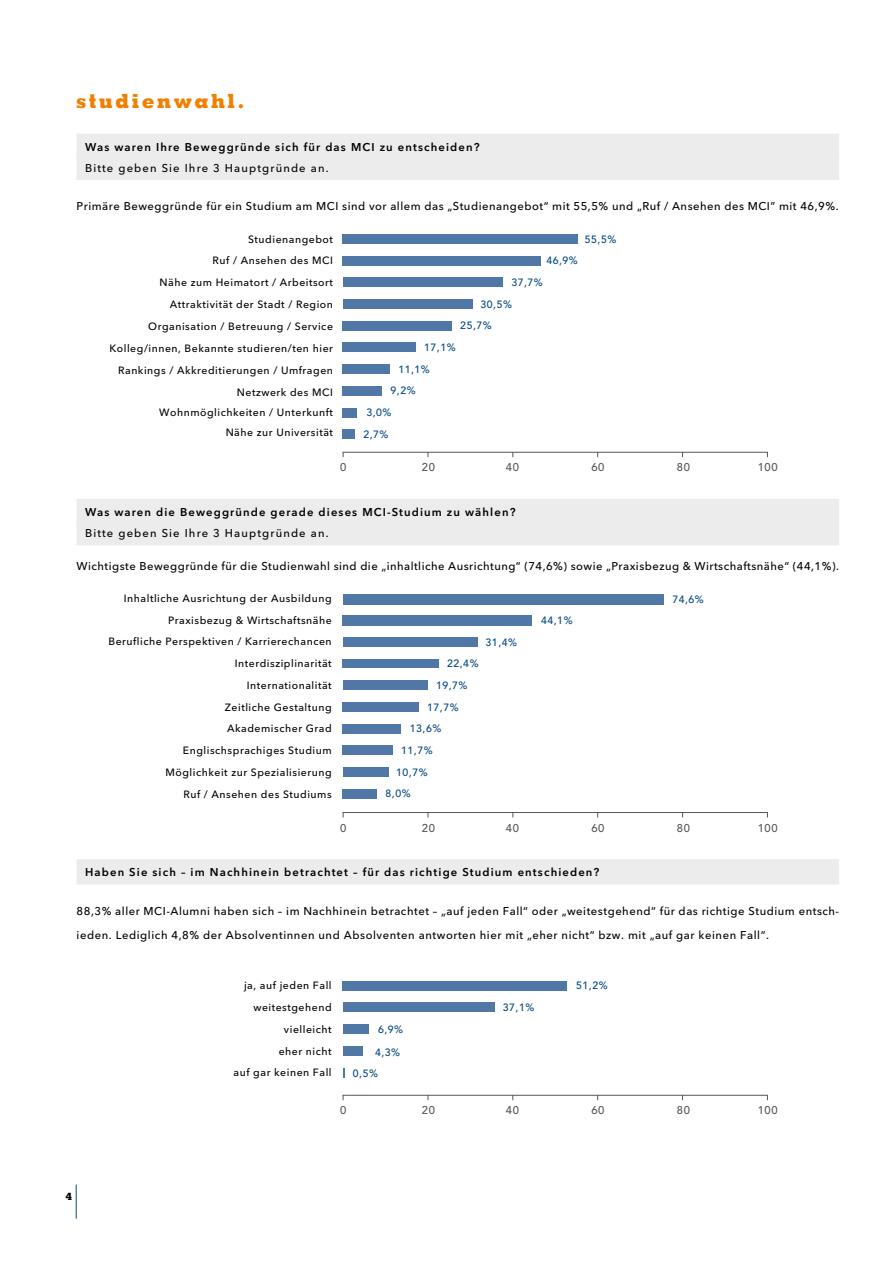
<style>
.page{position:relative;width:893px;height:1263px;background:#fff}
.page>*{position:absolute;margin:0;border:0;box-sizing:border-box;transform-origin:0 0}
.t1{font:800 19.5px "Memphis";letter-spacing:.125em;color:#f27f00}
.t2{font:500 11.25px/24px "Avenir Next LT Pro";letter-spacing:.05em;color:#000}
.t3{font:600 11.25px "Avenir Next LT Pro";letter-spacing:.1em;color:#000}
.t4{font:500 11.25px "Avenir Next LT Pro";letter-spacing:.1em;color:#000}
.t5{font:500 11.25px "Avenir";letter-spacing:.05em;color:#555756}
.t6{font:500 10.5px/21.9px "Avenir Next LT Pro";letter-spacing:.05em;color:#000;text-align:right}
.t7{font:500 10.5px/21.8px "Avenir";letter-spacing:.05em;color:#004782}
.t8{font:800 10.2px "Memphis";color:#000}
</style>
<div class="page">
<hr style="left:76px;top:1184px;width:1px;height:35px;background:#004782">
<hr style="left:343px;top:1095px;width:425px;height:1px;background:#555756">
<div style="left:342px;top:1046px;width:20px;height:9px;background:#5177a7"></div>
<div style="left:343px;top:1024px;width:26px;height:10px;background:#5177a7"></div>
<div style="left:343px;top:1003px;width:151px;height:9px;background:#5177a7"></div>
<div style="left:343px;top:981px;width:224px;height:9px;background:#5177a7"></div>
<div style="left:77px;top:859px;width:762px;height:26px;background:#ececec"></div>
<div style="left:77px;top:134px;width:762px;height:25px;background:#ececec"></div>
<div style="left:77px;top:155px;width:762px;height:25px;background:#ececec"></div>
<hr style="left:343px;top:812px;width:425px;height:1px;background:#555756">
<div style="left:77px;top:499px;width:762px;height:25px;background:#ececec"></div>
<div style="left:77px;top:520px;width:762px;height:25px;background:#ececec"></div>
<hr style="left:343px;top:452px;width:425px;height:1px;background:#555756">
<div style="left:343px;top:256px;width:198px;height:9px;background:#5177a7"></div>
<div style="left:343px;top:429px;width:12px;height:10px;background:#5177a7"></div>
<div style="left:343px;top:408px;width:14px;height:9px;background:#5177a7"></div>
<div style="left:343px;top:386px;width:39px;height:9px;background:#5177a7"></div>
<div style="left:343px;top:364px;width:47px;height:10px;background:#5177a7"></div>
<div style="left:343px;top:343px;width:73px;height:9px;background:#5177a7"></div>
<div style="left:343px;top:321px;width:109px;height:9px;background:#5177a7"></div>
<div style="left:343px;top:278px;width:160px;height:9px;background:#5177a7"></div>
<div style="left:343px;top:299px;width:129px;height:10px;background:#5177a7"></div>
<div style="left:342px;top:235px;width:236px;height:9px;background:#5177a7"></div>
<div style="left:343px;top:789px;width:34px;height:9px;background:#5177a7"></div>
<div style="left:343px;top:767px;width:46px;height:10px;background:#5177a7"></div>
<div style="left:343px;top:746px;width:50px;height:9px;background:#5177a7"></div>
<div style="left:343px;top:724px;width:58px;height:9px;background:#5177a7"></div>
<div style="left:343px;top:702px;width:76px;height:10px;background:#5177a7"></div>
<div style="left:343px;top:681px;width:84px;height:9px;background:#5177a7"></div>
<div style="left:343px;top:659px;width:96px;height:9px;background:#5177a7"></div>
<div style="left:343px;top:637px;width:135px;height:10px;background:#5177a7"></div>
<div style="left:343px;top:616px;width:189px;height:10px;background:#5177a7"></div>
<div style="left:343px;top:594px;width:320px;height:10px;background:#5177a7"></div>
<h1 class="t1" style="left:77px;top:88px;width:169px">studienwahl.</h1>
<p class="t3" style="left:85px;top:140px;width:396px">Was waren Ihre Beweggründe sich für das MCI zu entscheiden?</p>
<p class="t4" style="left:85px;top:161px;width:245px">Bitte geben Sie Ihre 3 Hauptgründe an.</p>
<p class="t2" style="left:77px;top:194px;width:764px">Primäre Beweggründe für ein Studium am MCI sind vor allem das „Studienangebot“ mit 55,5% und „Ruf / Ansehen des MCI” mit 46,9%.</p>
<p class="t6" style="left:109px;top:228px;width:225px">Studienangebot<br>Ruf / Ansehen des MCI<br>Nähe zum Heimatort / Arbeitsort<br>Attraktivität der Stadt / Region<br>Organisation / Betreuung / Service<br>Kolleg/innen, Bekannte studieren/ten hier<br>Rankings / Akkreditierungen / Umfragen<br>Netzwerk des MCI</p>
<p class="t6" style="left:159px;top:402px;width:175px;line-height:20px">Wohnmöglichkeiten / Unterkunft<br>Nähe zur Universität</p>
<p class="t7" style="left:585px;top:229px;width:33px">55,5%</p>
<p class="t7" style="left:546px;top:250px;width:33px">46,9%</p>
<p class="t7" style="left:481px;top:271px;width:64px;text-indent:31px">37,7%<br>30,5%</p>
<p class="t7" style="left:460px;top:315px;width:33px">25,7%</p>
<p class="t7" style="left:424px;top:337px;width:33px">17,1%</p>
<p class="t7" style="left:398px;top:358px;width:33px">11,1%</p>
<p class="t7" style="left:391px;top:380px;width:27px">9,2%</p>
<p class="t7" style="left:366px;top:402px;width:27px">3,0%</p>
<p class="t7" style="left:363px;top:424px;width:27px">2,7%</p>
<p class="t5" style="left:340px;top:461px;width:8px">0</p>
<p class="t5" style="left:422px;top:461px;width:15px">20</p>
<p class="t5" style="left:506px;top:461px;width:15px">40</p>
<p class="t5" style="left:591px;top:461px;width:15px">60</p>
<p class="t5" style="left:677px;top:461px;width:15px">80</p>
<p class="t5" style="left:758px;top:461px;width:21px">100</p>
<p class="t3" style="left:85px;top:505px;width:432px">Was waren die Beweggründe gerade dieses MCI-Studium zu wählen?</p>
<p class="t4" style="left:85px;top:526px;width:245px">Bitte geben Sie Ihre 3 Hauptgründe an.</p>
<p class="t2" style="left:77px;top:554px;width:764px">Wichtigste Beweggründe für die Studienwahl sind die „inhaltliche Ausrichtung“ (74,6%) sowie „Praxisbezug &amp; Wirtschaftsnähe“ (44,1%).</p>
<p class="t6" style="left:108px;top:587px;width:225px">Inhaltliche Ausrichtung der Ausbildung<br>Praxisbezug &amp; Wirtschaftsnähe<br>Berufliche Perspektiven / Karrierechancen<br>Interdisziplinarität<br>Internationalität<br>Zeitliche Gestaltung<br>Akademischer Grad<br>Englischsprachiges Studium<br>Möglichkeit zur Spezialisierung<br>Ruf / Ansehen des Studiums</p>
<p class="t7" style="left:486px;top:631px;width:33px">31,4%</p>
<p class="t7" style="left:447px;top:653px;width:33px">22,4%</p>
<p class="t7" style="left:436px;top:675px;width:33px">19,7%</p>
<p class="t7" style="left:427px;top:696px;width:33px">17,7%</p>
<p class="t7" style="left:410px;top:718px;width:33px">13,6%</p>
<p class="t7" style="left:401px;top:740px;width:33px">11,7%</p>
<p class="t7" style="left:396px;top:761px;width:33px">10,7%</p>
<p class="t7" style="left:386px;top:783px;width:27px">8,0%</p>
<p class="t7" style="left:541px;top:609px;width:33px">44,1%</p>
<p class="t7" style="left:672px;top:589px;width:33px">74,6%</p>
<p class="t5" style="left:340px;top:821px;width:8px">0</p>
<p class="t5" style="left:422px;top:821px;width:15px">20</p>
<p class="t5" style="left:506px;top:821px;width:15px">40</p>
<p class="t5" style="left:591px;top:821px;width:15px">60</p>
<p class="t5" style="left:677px;top:821px;width:15px">80</p>
<p class="t5" style="left:758px;top:821px;width:21px">100</p>
<p class="t3" style="left:85px;top:865px;width:516px">Haben Sie sich – im Nachhinein betrachtet – für das richtige Studium entschieden?</p>
<p class="t2" style="left:77px;top:899px;width:764px">88,3% aller MCI-Alumni haben sich – im Nachhinein betrachtet – „auf jeden Fall“ oder „weitestgehend“ für das richtige Studium entsch&shy;ieden. Lediglich 4,8% der Absolventinnen und Absolventen antworten hier mit „eher nicht“ bzw. mit „auf gar keinen Fall“.</p>
<p class="t6" style="left:244px;top:974px;width:89px">ja, auf jeden Fall</p>
<p class="t7" style="left:576px;top:975px;width:33px">51,2%</p>
<p class="t6" style="left:234px;top:996px;width:100px">weitestgehend vielleicht<br>eher nicht<br>auf gar keinen Fall</p>
<p class="t7" style="left:503px;top:997px;width:33px">37,1%</p>
<p class="t7" style="left:378px;top:1018px;width:27px">6,9%</p>
<p class="t7" style="left:353px;top:1041px;width:49px;text-indent:22px">4,3%<br>0,5%</p>
<p class="t8" style="left:65px;top:1190px;width:8px">4</p>
<p class="t5" style="left:340px;top:1104px;width:8px">0</p>
<p class="t5" style="left:422px;top:1104px;width:15px">20</p>
<p class="t5" style="left:506px;top:1104px;width:15px">40</p>
<p class="t5" style="left:591px;top:1104px;width:15px">60</p>
<p class="t5" style="left:677px;top:1104px;width:15px">80</p>
<p class="t5" style="left:758px;top:1104px;width:21px">100</p>
</div>
